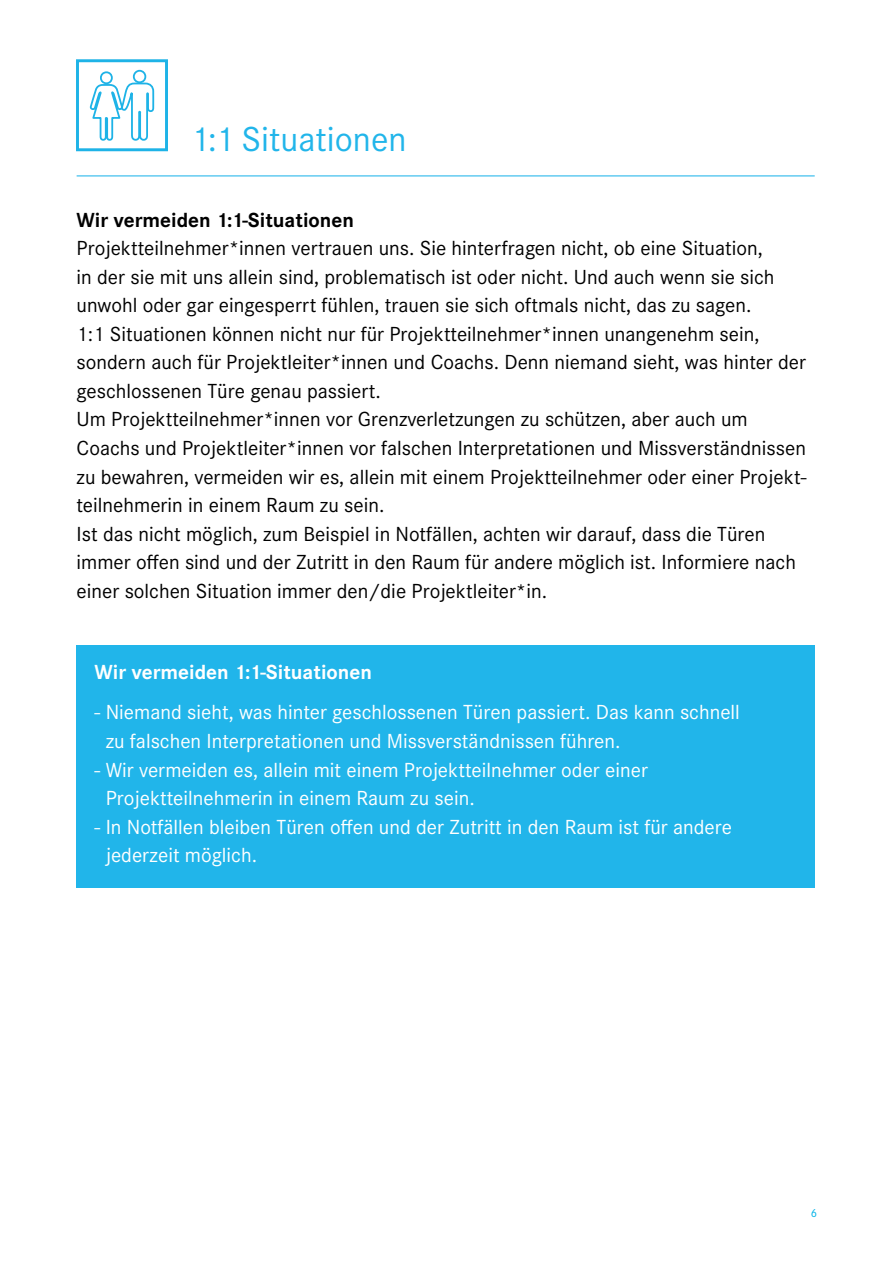
<style>
.page{position:relative;width:893px;height:1263px;background:#fff}
.page>*{position:absolute;margin:0;border:0;box-sizing:border-box;transform-origin:0 0}
.t1{font:36px "Corporate S";color:#21b5ea}
.t2{font:21.15px/28.5px "Corporate S";color:#000}
.t3{font:21.15px/28.5px "Corporate S";color:#fff}
.t4{font:700 21.15px "Corporate S";color:#000}
.t5{font:700 21.15px "Corporate S";color:#fff}
.t6{font:12px "Corporate S";color:#00b2e7}
</style>
<div class="page">
<hr style="left:77px;top:175px;width:738px;height:1px;background:#21b5ea">
<div style="left:77px;top:645px;width:738px;height:243px;background:#21b5ea"></div>
<div style="left:76px;top:59px;width:92px;height:92px;border:3px solid #1eb3e7"></div>
<div style="left:100px;top:71px;width:13px;height:13px;border:2px solid #1eb3e7;border-radius:50%"></div>
<svg style="left:89px;top:82px;width:66px;height:59px"></svg>
<div style="left:133px;top:70px;width:13px;height:13px;border:2px solid #1eb3e7;border-radius:50%"></div>
<h1 class="t1" style="left:191px;top:119px;width:218px">1:1 Situationen</h1>
<p class="t4" style="left:77px;top:207px;width:279px">Wir vermeiden 1:1-Situationen</p>
<p class="t2" style="left:77px;top:234px;width:731px">Projektteilnehmer*innen vertrauen uns. Sie hinterfragen nicht, ob eine Situation,<br>in der sie mit uns allein sind, problematisch ist oder nicht. Und auch wenn sie sich unwohl oder gar eingesperrt fühlen, trauen sie sich oftmals nicht, das zu sagen.<br>1:1 Situationen können nicht nur für Projektteilnehmer*innen unangenehm sein, sondern auch für Projektleiter*innen und Coachs. Denn niemand sieht, was hinter der geschlossenen Türe genau passiert.<br>Um Projektteilnehmer*innen vor Grenzverletzungen zu schützen, aber auch um Coachs und Projektleiter*innen vor falschen Interpretationen und Missverständnissen zu bewahren, vermeiden wir es, allein mit einem Projektteilnehmer oder einer Projekt&shy;teilnehmerin in einem Raum zu sein.<br>Ist das nicht möglich, zum Beispiel in Notfällen, achten wir darauf, dass die Türen immer offen sind und der Zutritt in den Raum für andere möglich ist. Informiere nach einer solchen Situation immer den/die Projektleiter*in.</p>
<p class="t5" style="left:95px;top:660px;width:279px">Wir vermeiden 1:1-Situationen</p>
<p class="t3" style="left:106px;top:698px;width:636px;text-indent:-11px">- Niemand sieht, was hinter geschlossenen Türen passiert. Das kann schnell zu falschen Interpretationen und Missverständnissen führen.</p>
<p class="t3" style="left:106px;top:755px;width:544px;text-indent:-11px">- Wir vermeiden es, allein mit einem Projektteilnehmer oder einer<br>Projektteilnehmerin in einem Raum zu sein.</p>
<p class="t3" style="left:106px;top:812px;width:628px;text-indent:-11px">- In Notfällen bleiben Türen offen und der Zutritt in den Raum ist für andere jederzeit möglich.</p>
<p class="t6" style="left:811px;top:1206px;width:8px">6</p>
</div>
